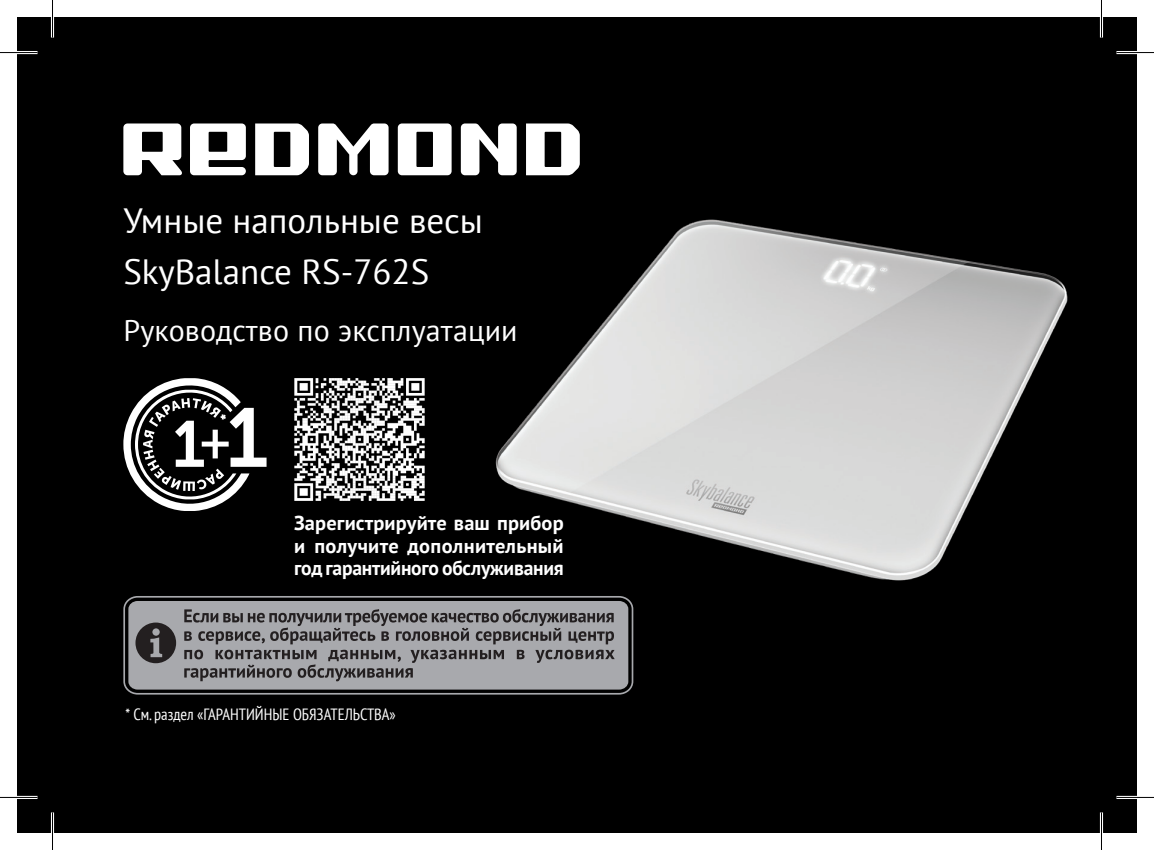
<style>
.page{position:relative;width:1154px;height:850px;background:#fff}
.page>*{position:absolute;margin:0;border:0;box-sizing:border-box;transform-origin:0 0}
.t1{font:35px/51px "PT Sans";color:#fff}
.t2{font:30px "PT Sans";letter-spacing:.005em;color:#fff}
.t3{font:700 20px/22.5px "PT Sans";letter-spacing:-.01em;color:#fff;text-align:justify}
.t4{font:condensed 16.25px "PT Sans";color:#fff}
</style>
<div class="page">
<div style="left:17px;top:17px;width:1120px;height:815px;background:#000"></div>
<svg style="left:526px;top:123px;width:54px;height:52px"></svg>
<svg style="left:461px;top:123px;width:56px;height:52px"></svg>
<svg style="left:398px;top:123px;width:54px;height:52px"></svg>
<svg style="left:318px;top:123px;width:71px;height:52px"></svg>
<svg style="left:255px;top:123px;width:54px;height:52px"></svg>
<svg style="left:190px;top:123px;width:56px;height:52px"></svg>
<svg style="left:123px;top:123px;width:59px;height:52px"></svg>
<div style="left:128px;top:600px;width:500px;height:89px;background:#a8a9ad;border-radius:9px"></div>
<div style="left:123px;top:595px;width:510px;height:99px;border:2px solid #a8a9ad;border-radius:13px"></div>
<svg style="left:135px;top:622px;width:41px;height:41px"></svg>
<svg style="left:184px;top:609px;width:431px;height:72px"></svg>
<svg style="left:123px;top:378px;width:144px;height:133px"></svg>
<img style="left:294px;top:378px;width:131px;height:122px">
<img style="left:460px;top:219px;width:608px;height:401px">
<hr style="left:0;top:51px;width:38px;height:3px;background:#fff">
<hr style="left:1116px;top:51px;width:38px;height:3px;background:#fff">
<hr style="left:0;top:795px;width:38px;height:3px;background:#fff">
<hr style="left:1116px;top:795px;width:38px;height:3px;background:#fff">
<hr style="left:51px;top:0;width:3px;height:38px;background:#fff">
<hr style="left:51px;top:812px;width:3px;height:37px;background:#fff">
<hr style="left:1100px;top:0;width:3px;height:38px;background:#fff">
<hr style="left:1100px;top:812px;width:3px;height:37px;background:#fff">
<hr style="left:0;top:52px;width:38px;height:1px;background:#000">
<hr style="left:1116px;top:52px;width:38px;height:1px;background:#000">
<hr style="left:0;top:796px;width:38px;height:1px;background:#000">
<hr style="left:1116px;top:796px;width:38px;height:1px;background:#000">
<hr style="left:52px;top:0;width:1px;height:38px;background:#000">
<hr style="left:52px;top:812px;width:1px;height:37px;background:#000">
<hr style="left:1101px;top:0;width:1px;height:38px;background:#000">
<hr style="left:1101px;top:812px;width:1px;height:37px;background:#000">
<h1 class="t1" style="left:123px;top:194px;width:361px">Умные напольные весы<br>SkyBalance RS-762S</h1>
<h2 class="t2" style="left:123px;top:310px;width:396px">Руководство по эксплуатации</h2>
<p class="t3" style="left:294px;top:511px;width:271px">Зарегистрируйте ваш прибор и получите дополнительный год гарантийного обслуживания</p>
<p class="t4" style="left:125px;top:703px;width:272px">* См. раздел «ГАРАНТИЙНЫЕ ОБЯЗАТЕЛЬСТВА»</p>
</div>
